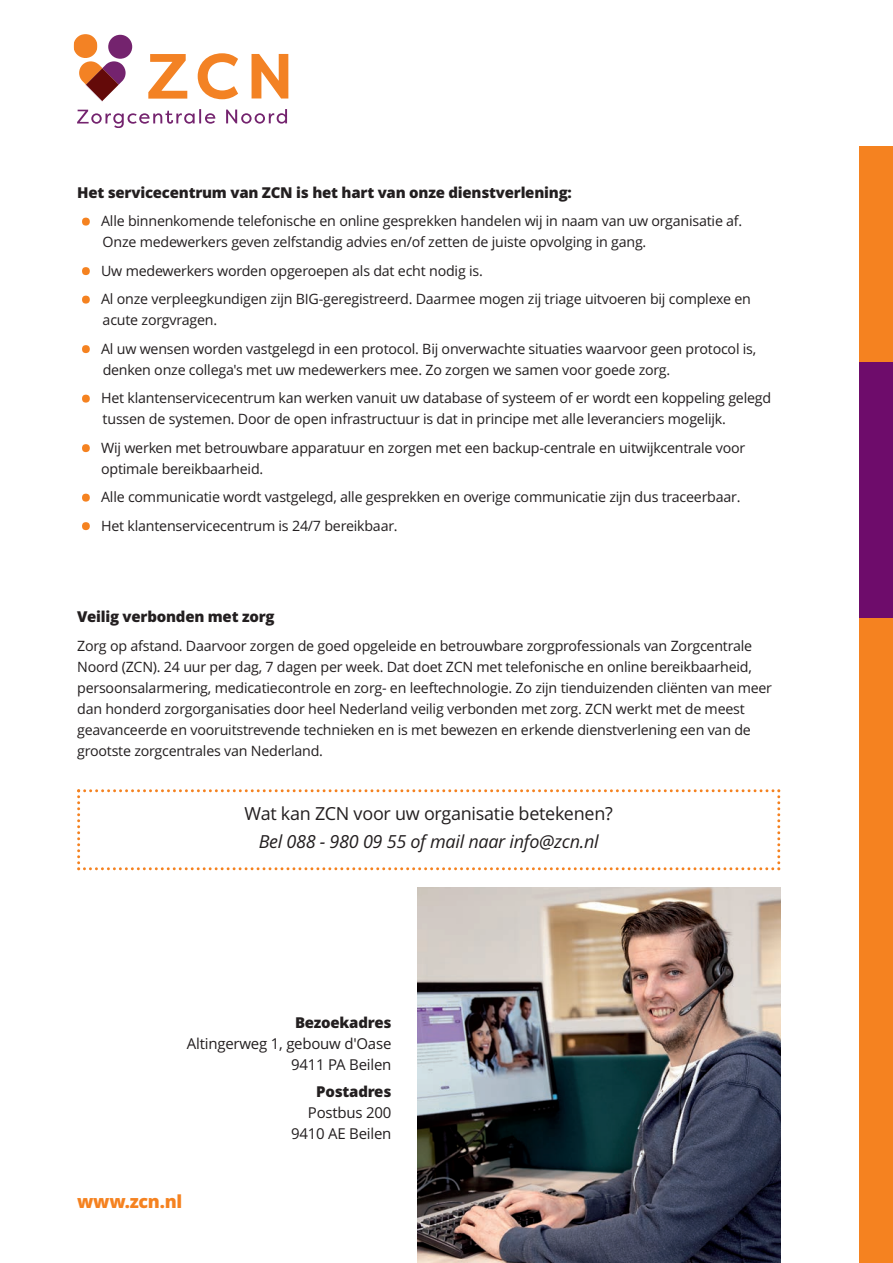
<style>
.page{position:relative;width:893px;height:1263px;background:#fff}
.page>*{position:absolute;margin:0;border:0;box-sizing:border-box;transform-origin:0 0}
.t1{font:60px "Open Sans";color:#f58220;scale:1.1 1}
.t2{font:18px "Open Sans";letter-spacing:-.015em;color:#231f20}
.t3{font:italic 18px "Open Sans";letter-spacing:-.015em;color:#231f20}
.t4{font:800 18px "Open Sans";letter-spacing:-.015em;color:#f58220}
.t5{font:800 15px "Open Sans";letter-spacing:-.015em;color:#231f20}
.t6{font:15px "Open Sans";letter-spacing:-.015em;color:#231f20}
.t7{font:14.25px/21px "Open Sans";letter-spacing:-.015em;color:#231f20}
</style>
<div class="page">
<img style="left:418px;top:887px;width:362px;height:376px">
<svg style="left:77px;top:789px;width:703px;height:81px"></svg>
<div style="left:859px;top:146px;width:34px;height:236px;background:#f58220"></div>
<div style="left:859px;top:363px;width:34px;height:286px;background:#6e0c6b"></div>
<div style="left:859px;top:618px;width:34px;height:645px;background:#f58220"></div>
<svg style="left:148px;top:54px;width:39px;height:45px"></svg>
<svg style="left:198px;top:53px;width:40px;height:46px"></svg>
<svg style="left:252px;top:54px;width:37px;height:45px"></svg>
<div style="left:108px;top:35px;width:24px;height:24px;background:#74236e;border-radius:12px"></div>
<div style="left:74px;top:34px;width:23px;height:24px;background:#f38224;border-radius:12px"></div>
<svg style="left:79px;top:61px;width:47px;height:40px"></svg>
<svg style="left:77px;top:109px;width:138px;height:19px"></svg>
<svg style="left:226px;top:109px;width:61px;height:15px"></svg>
<p class="t5" style="left:77px;top:186px;width:496px">Het servicecentrum van ZCN is het hart van onze dienstverlening:</p>
<p class="t1" style="left:77px;top:179px;width:17px">.</p>
<p class="t7" style="left:101px;top:212px;width:643px">Alle binnenkomende telefonische en online gesprekken handelen wij in naam van uw organisatie af.<br>Onze medewerkers geven zelfstandig advies en/of zetten de juiste opvolging in gang.</p>
<p class="t1" style="left:77px;top:229px;width:17px">.</p>
<p class="t7" style="left:101px;top:261px;width:383px">Uw medewerkers worden opgeroepen als dat echt nodig is.</p>
<p class="t1" style="left:77px;top:257px;width:17px">.</p>
<p class="t7" style="left:101px;top:290px;width:651px">Al onze verpleegkundigen zijn BIG-geregistreerd. Daarmee mogen zij triage uitvoeren bij complexe en acute zorgvragen.</p>
<p class="t1" style="left:77px;top:307px;width:17px">.</p>
<p class="t7" style="left:101px;top:339px;width:657px">Al uw wensen worden vastgelegd in een protocol. Bij onverwachte situaties waarvoor geen protocol is, denken onze collega's met uw medewerkers mee. Zo zorgen we samen voor goede zorg.</p>
<p class="t1" style="left:77px;top:356px;width:17px">.</p>
<p class="t7" style="left:101px;top:389px;width:672px">Het klantenservicecentrum kan werken vanuit uw database of systeem of er wordt een koppeling gelegd tussen de systemen. Door de open infrastructuur is dat in principe met alle leveranciers mogelijk.</p>
<p class="t1" style="left:77px;top:406px;width:17px">.</p>
<p class="t7" style="left:101px;top:438px;width:646px">Wij werken met betrouwbare apparatuur en zorgen met een backup-centrale en uitwijkcentrale voor</p>
<p class="t7" style="left:101px;top:459px;width:164px">optimale bereikbaarheid.</p>
<p class="t1" style="left:77px;top:455px;width:17px">.</p>
<p class="t7" style="left:101px;top:488px;width:641px">Alle communicatie wordt vastgelegd, alle gesprekken en overige communicatie zijn dus traceerbaar.</p>
<p class="t1" style="left:77px;top:484px;width:17px">.</p>
<p class="t7" style="left:101px;top:516px;width:298px">Het klantenservicecentrum is 24/7 bereikbaar.</p>
<p class="t5" style="left:77px;top:611px;width:199px">Veilig verbonden met zorg</p>
<p class="t7" style="left:77px;top:636px;width:696px">Zorg op afstand. Daarvoor zorgen de goed opgeleide en betrouwbare zorgprofessionals van Zorgcentrale Noord (ZCN). 24 uur per dag, 7 dagen per week. Dat doet ZCN met telefonische en online bereikbaarheid, persoonsalarmering, medicatiecontrole en zorg- en leeftechnologie. Zo zijn tienduizenden cliënten van meer dan honderd zorgorganisaties door heel Nederland veilig verbonden met zorg. ZCN werkt met de meest</p>
<p class="t7" style="left:77px;top:721px;width:675px">geavanceerde en vooruitstrevende technieken en is met bewezen en erkende dienstverlening een van de grootste zorgcentrales van Nederland.</p>
<p class="t2" style="left:245px;top:806px;width:370px">Wat kan ZCN voor uw organisatie betekenen?</p>
<p class="t3" style="left:259px;top:831px;width:342px">Bel 088 - 980 09 55 of mail naar info@zcn.nl</p>
<p class="t5" style="left:295px;top:1016px;width:98px">Bezoekadres</p>
<p class="t6" style="left:187px;top:1037px;width:206px">Altingerweg 1, gebouw d'Oase</p>
<p class="t6" style="left:291px;top:1058px;width:102px">9411 PA Beilen</p>
<p class="t5" style="left:316px;top:1085px;width:77px">Postadres</p>
<p class="t6" style="left:308px;top:1106px;width:85px">Postbus 200</p>
<p class="t6" style="left:291px;top:1127px;width:102px">9410 AE Beilen</p>
<p class="t4" style="left:77px;top:1194px;width:107px">www.zcn.nl</p>
</div>
